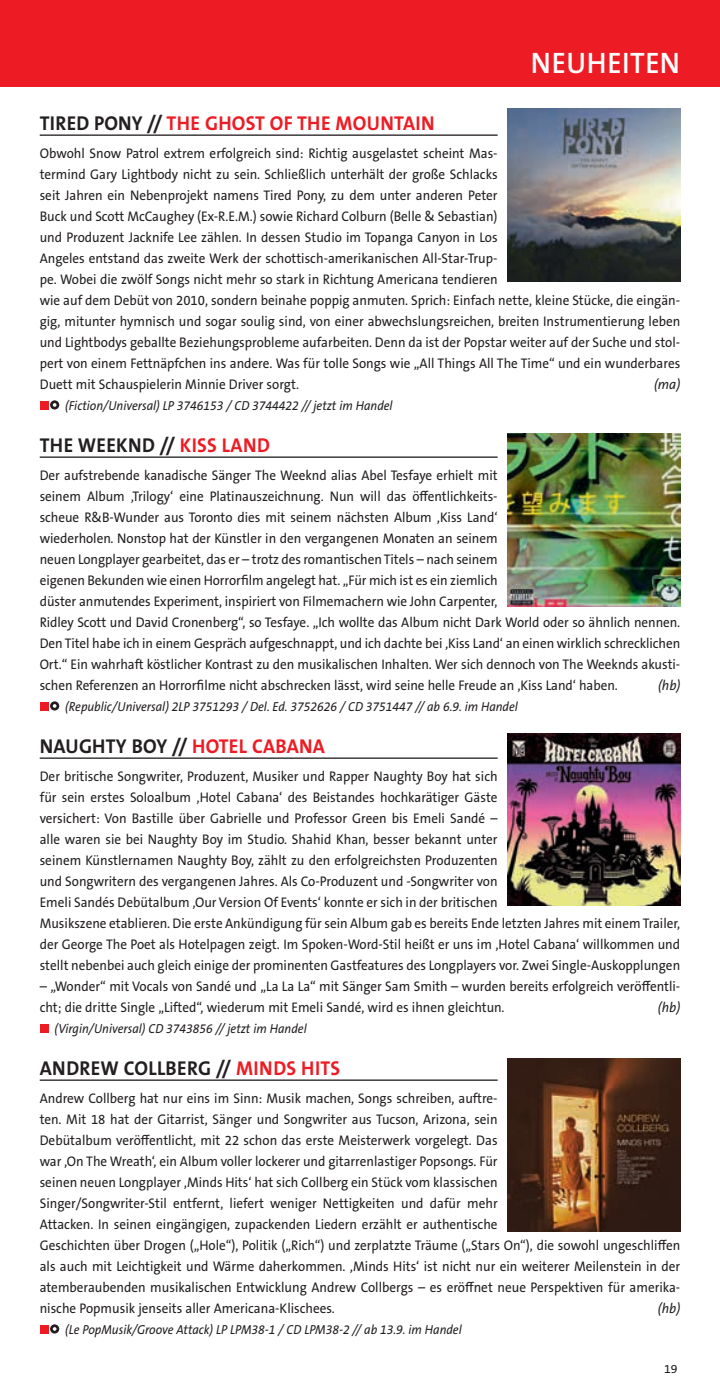
<style>
.page{position:relative;width:720px;height:1389px;background:#fff}
.page>*{position:absolute;margin:0;border:0;box-sizing:border-box;transform-origin:0 0}
.t1{font:600 29.75px "The Sans B Plus W6";letter-spacing:.015em;color:#fff;scale:.96 1}
.t2{font:700 20.12px "The Sans B Plus W7";letter-spacing:.015em;color:#231f20;scale:.96 1}
.t3{font:700 20.12px "The Sans B Plus W7";color:#ed1c24;scale:.96 1}
.t4{font:14px/21px "The Sans B Plus W5 Plain";color:#231f20;scale:.94 1}
.t5{font:italic 14px "The Sans B Plus W5 Plain";color:#231f20;scale:.94 1}
.t6{font:italic 13.12px "The Sans B Plus W5 Plain";color:#231f20;scale:.92 1}
.t7{font:12.25px "The Sans B Plus W5 Plain";color:#231f20}
.s1{color:#231f20}
.s2{color:#ed1c24}
</style>
<div class="page">
<div style="left:0;top:0;width:719px;height:87px;background:#ed1c24"></div>
<hr style="left:40px;top:134px;width:457px;height:2px;background:#231f20">
<div style="left:40px;top:401px;width:9px;height:9px;background:#ed1c24"></div>
<svg style="left:50px;top:400px;width:9px;height:10px"></svg>
<img style="left:507px;top:109px;width:173px;height:172px">
<hr style="left:40px;top:757px;width:457px;height:2px;background:#231f20">
<div style="left:40px;top:1024px;width:9px;height:9px;background:#ed1c24"></div>
<img style="left:507px;top:733px;width:173px;height:173px">
<hr style="left:40px;top:1079px;width:457px;height:2px;background:#231f20">
<div style="left:40px;top:1325px;width:9px;height:9px;background:#ed1c24"></div>
<svg style="left:50px;top:1324px;width:9px;height:10px"></svg>
<img style="left:507px;top:1059px;width:173px;height:172px">
<hr style="left:40px;top:456px;width:457px;height:2px;background:#231f20">
<div style="left:40px;top:702px;width:9px;height:9px;background:#ed1c24"></div>
<svg style="left:50px;top:701px;width:9px;height:10px"></svg>
<img style="left:507px;top:434px;width:173px;height:172px">
<h1 class="t1" style="left:530px;top:44px;width:157px">NEUHEITEN</h1>
<h2 class="t2" style="left:40px;top:110px;width:12px">TIRED</h2>
<h2 class="t2" style="left:94px;top:110px;width:25px">PONY</h2>
<h2 class="t3" style="left:147px;top:110px;width:33px"><span class="s1">//</span> THE</h2>
<h2 class="t3" style="left:205px;top:110px;width:15px">GHO</h2>
<h2 class="t3" style="left:246px;top:110px;width:66px">ST OF THE</h2>
<h2 class="t3" style="left:335px;top:110px;width:59px">MOUNTAIN</h2>
<p class="t4" style="left:40px;top:142px;width:682px">Obwohl Snow Patrol extrem erfolgreich sind: Richtig ausgelastet scheint Mas-<br>termind Gary Lightbody nicht zu sein. Schließlich unterhält der große Schlacks<br>seit Jahren ein Nebenprojekt namens Tired Pony, zu dem unter anderen Peter<br>Buck und Scott McCaughey (Ex-R.E.M.) sowie Richard Colburn (Belle &amp; Sebastian)<br>und Produzent Jacknife Lee zählen. I n dessen Studio im Topanga Canyon in Los<br>Angeles entstand das zweite Werk der schottisch-amerikanischen All-Star-Trup-<br>pe. Wobei die zwölf Songs nicht mehr so stark in Richtung Americana tendieren<br>wie auf dem Debüt von 2010, sondern beinahe poppig anmuten. Sprich: Einfach nette, kleine Stücke, die eingän&shy;gig, mitunter hymnisch und sogar soulig sind, von einer abwechslungsreichen, breiten I nstrumentierung leben und Lightbodys geballte Beziehungsprobleme aufarbeiten. Denn da ist der Popstar weiter auf der Suche und stol&shy;pert von einem Fettnäpfchen ins andere. Was für tolle Songs wie „All Things All The Time“ und ein wunderbares Duett mit Schauspielerin Minnie Driver sorgt.</p>
<p class="t5" style="left:653px;top:375px;width:29px">(ma)</p>
<p class="t6" style="left:65px;top:397px;width:357px">(Fiction/Universal) LP 3746153 / CD 3744422 // jetzt im Handel</p>
<h2 class="t2" style="left:40px;top:432px;width:241px">THE WEEKND // <span class="s2">KISS LAND</span></h2>
<p class="t4" style="left:40px;top:464px;width:682px">Der aufstrebende kanadische Sänger The Weeknd alias Abel Tesfaye erhielt mit<br>seinem Album ‚Trilogy‘ eine Platinauszeichnung. Nun will das öffentlichkeits-<br>scheue R&amp;B-Wunder aus Toronto dies mit seinem nächsten Album ‚Kiss Land‘<br>wiederholen. Nonstop hat der Künstler in den vergangenen Monaten an seinem<br>neuen Longplayer gearbeitet, das er – trotz des romantischen Titels – nach seinem<br>eigenen Bekunden wie einen Horrorfilm angelegt hat. „Für mich ist es ein ziemlich<br>düster anmutendes Experiment, inspiriert von Filmemachern wie John Carpenter,<br>Ridley Scott und David Cronenberg“, so Tesfaye. „Ich wollte das Album nicht Dark World oder so ähnlich nennen.<br>Den Titel habe ich in einem Gespräch aufgeschnappt, und ich dachte bei ‚Kiss Land‘ an einen wirklich schrecklichen Ort.“ Ein wahrhaft köstlicher Kontrast zu den musikalischen I nhalten. Wer sich dennoch von The Weeknds akusti&shy;schen Referenzen an Horrorfilme nicht abschrecken lässt, wird seine helle Freude an ‚Kiss Land‘ haben.</p>
<p class="t5" style="left:657px;top:676px;width:25px">(hb)</p>
<p class="t6" style="left:65px;top:698px;width:493px">(Republic/Universal) 2LP 3751293 / Del. Ed. 3752626 / CD 3751447 // ab 6.9. im Handel</p>
<h2 class="t2" style="left:40px;top:733px;width:298px">NAUGHTY BOY // <span class="s2">HOTEL CABANA</span></h2>
<p class="t4" style="left:40px;top:765px;width:682px">Der britische Songwriter, Produzent, Musiker und Rapper Naughty Boy hat sich<br>für sein erstes Soloalbum ‚Hotel Cabana‘ des Beistandes hochkarätiger Gäste<br>versichert: Von Bastille über Gabrielle und Professor Green bis Emeli Sandé –<br>alle waren sie bei Naughty Boy im Studio. Shahid Khan, besser bekannt unter<br>seinem Künstlernamen Naughty Boy, zählt zu den erfolgreichsten Produzenten<br>und Songwritern des vergangenen Jahres. Als Co-Produzent und -Songwriter von<br>Emeli Sandés Debütalbum ‚Our Version Of Events‘ konnte er sich in der britischen<br>Musikszene etablieren. Die erste Ankündigung für sein Album gab es bereits Ende letzten Jahres mit einem Trailer, der George The Poet als Hotelpagen zeigt. I m Spoken-Word-Stil heißt er uns im ‚Hotel Cabana‘ willkommen und stellt nebenbei auch gleich einige der prominenten Gastfeatures des Longplayers vor. Zwei Single-Auskopplungen</p>
<p class="t4" style="left:40px;top:975px;width:682px">– „Wonder“ mit Vocals von Sandé und „La La La“ mit Sänger Sam Smith – wurden bereits erfolgreich veröffentli&shy;cht; die dritte Single „Lifted“, wiederum mit Emeli Sandé, wird es ihnen gleichtun.</p>
<p class="t5" style="left:657px;top:998px;width:25px">(hb)</p>
<p class="t6" style="left:55px;top:1020px;width:275px">(Virgin/Universal) CD 3743856 // jetzt im Handel</p>
<h2 class="t2" style="left:40px;top:1055px;width:312px">ANDREW COLLBERG // <span class="s2">MINDS H ITS</span></h2>
<p class="t4" style="left:40px;top:1087px;width:682px">Andrew Collberg hat nur eins im Sinn: Musik machen, Songs schreiben, auftre-<br>ten. Mit 18 hat der Gitarrist, Sänger und Songwriter aus Tucson, Arizona, sein<br>Debütalbum veröffentlicht, mit 22 schon das erste Meisterwerk vorgelegt. Das<br>war ‚On The Wreath‘, ein Album voller lockerer und gitarrenlastiger Popsongs. Für<br>seinen neuen Longplayer ‚Minds Hits‘ hat sich Collberg ein Stück vom klassischen<br>Singer/Songwriter-Stil entfernt, liefert weniger Nettigkeiten und dafür mehr<br>Attacken. I n seinen eingängigen, zupackenden Liedern erzählt er authentische<br>Geschichten über Drogen („Hole“), Politik („Rich“) und zerplatzte Träume („Stars On“), die sowohl ungeschliffen als auch mit Leichtigkeit und Wärme daherkommen. ‚Minds Hits‘ ist nicht nur ein weiterer Meilenstein in der atemberaubenden musikalischen Entwicklung Andrew Collbergs – es eröffnet neue Perspektiven für amerika&shy;nische Popmusik jenseits aller Americana-Klischees.</p>
<p class="t5" style="left:657px;top:1299px;width:25px">(hb)</p>
<p class="t6" style="left:65px;top:1321px;width:432px">(Le PopMusik/Groove Attack) LP LPM38-1 / CD LPM38-2 // ab 13.9. im Handel</p>
<p class="t7" style="left:663px;top:1361px;width:15px">19</p>
</div>
